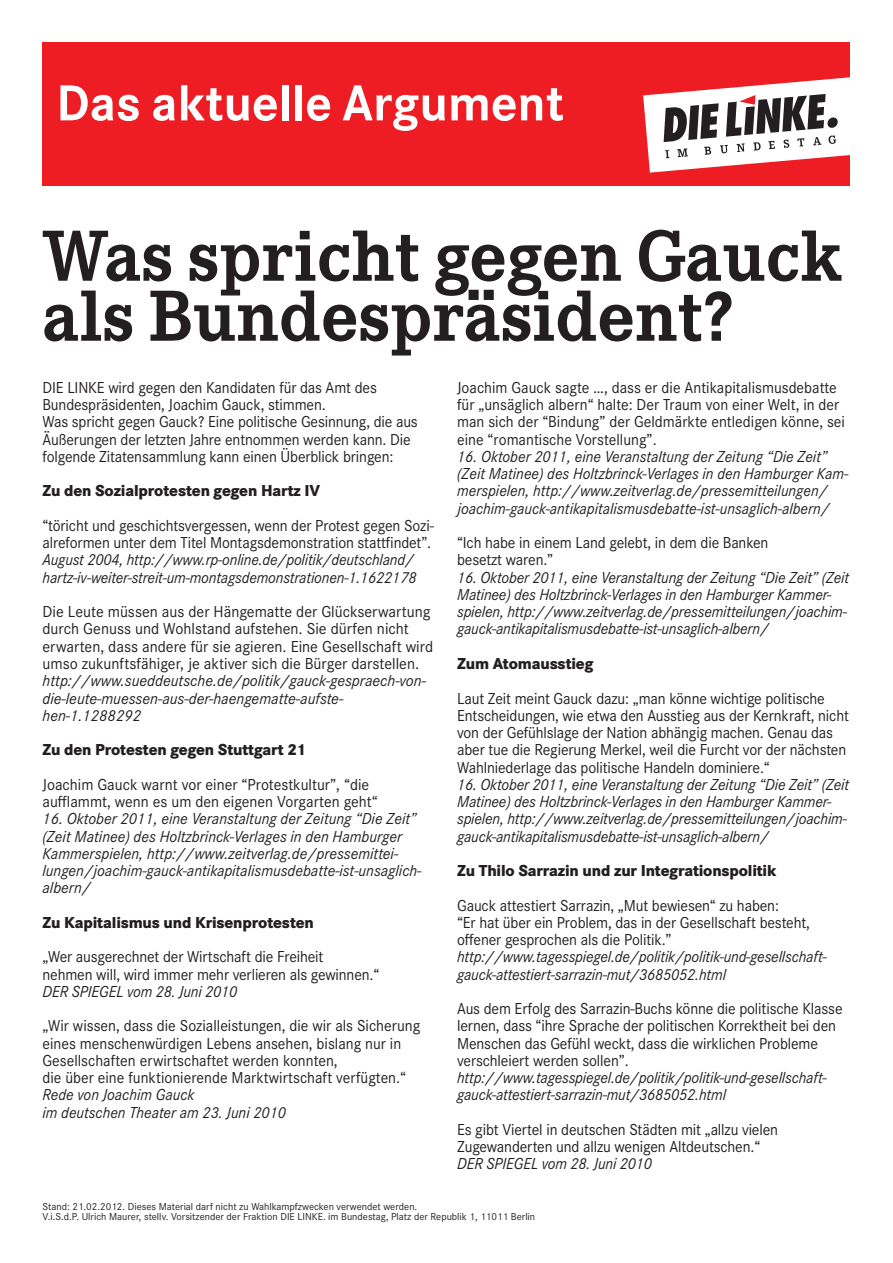
<style>
.page{position:relative;width:893px;height:1263px;background:#fff}
.page>*{position:absolute;margin:0;border:0;box-sizing:border-box;transform-origin:0 0}
.Überschrift_1__Ebene{font:700 75px/60px "Corporate E";color:#231f20}
.Überschrift_1__Ebene-2{font:700 52.5px "Corporate S";color:#fff}
.Fließtext{font:16.5px/17.2px "Corporate S";letter-spacing:-.01em;color:#231f20;scale:.95 1}
.Fließtext-2{font:italic 16.5px/17.2px "Corporate S";letter-spacing:-.01em;color:#231f20;scale:.95 1}
.Fließtext-3{font:16.5px/17.2px "Corporate S";letter-spacing:-.01em;color:#231f20}
.Fließtext-4{font:italic 16.5px/17.2px "Corporate S";letter-spacing:-.01em;color:#231f20;scale:.96 1}
.Überschrift_2__Ebene{font:800 16.5px "Corporate S";letter-spacing:-.01em;color:#231f20;scale:.95 1}
.Fließtext-5{font:16.5px/17.2px "Corporate S";letter-spacing:-.01em;color:#231f20;scale:.96 1}
.V_i_S_d_P{font:10.5px "Corporate S";color:#231f20}
.s1{font-style:normal}
.s2{font-style:italic}
</style>
<div class="page">
<div style="left:43px;top:43px;width:807px;height:143px;background:#ee1d23"></div>
<svg style="left:643px;top:77px;width:207px;height:96px"></svg>
<p class="Überschrift_1__Ebene-2" style="left:56px;top:73px;width:509px">Das aktuelle Argument</p>
<p class="Überschrift_1__Ebene" style="left:43px;top:227px;width:801px">Was spricht gegen Gauck als Bundespräsident?</p>
<p class="Fließtext" style="left:43px;top:379px;width:397px">DIE LINKE wird gegen den Kandidaten für das Amt des Bundespräsidenten, Joachim Gauck, stimmen.<br>Was spricht gegen Gauck? Eine politische Gesinnung, die aus Äußerungen der letzten Jahre entnommen werden kann. Die folgende Zitatensammlung kann einen Überblick bringen:</p>
<p class="Überschrift_2__Ebene" style="left:43px;top:481px;width:294px">Zu den Sozialprotesten gegen Hartz IV</p>
<p class="Fließtext-2" style="left:43px;top:517px;width:414px"><span class="s1">“töricht und geschichtsvergessen, wenn der Protest gegen Sozi&shy;alreformen unter dem Titel Montagsdemonstration stattfindet”.<br></span>August 2004, http://www.rp-online.de/politik/deutschland/ hartz-iv-weiter-streit-um-montagsdemonstrationen-1.1622178</p>
<p class="Fließtext-3" style="left:43px;top:603px;width:392px">Die Leute müssen aus der Hängematte der Glückserwartung durch Genuss und Wohlstand aufstehen. Sie dürfen nicht erwarten, dass andere für sie agieren. Eine Gesellschaft wird umso zukunftsfähiger, je aktiver sich die Bürger darstellen. <span class="s2">http://www.sueddeutsche.de/politik/gauck-gespraech-von&shy;die-leute-muessen-aus-der-haengematte-aufste&shy;hen-1.1288292</span></p>
<p class="Überschrift_2__Ebene" style="left:43px;top:740px;width:279px">Zu den Protesten gegen Stuttgart 21</p>
<p class="Fließtext-5" style="left:43px;top:776px;width:351px">Joachim Gauck warnt vor einer “Protestkultur”, “die aufflammt, wenn es um den eigenen Vorgarten geht“</p>
<p class="Fließtext-4" style="left:43px;top:810px;width:396px">16. Oktober 2011, eine Veranstaltung der Zeitung “Die Zeit” (Zeit Matinee) des Holtzbrinck-Verlages in den Hamburger Kammerspielen, http://www.zeitverlag.de/pressemittei&shy;lungen/joachim-gauck-antikapitalismusdebatte-ist-unsaglich&shy;albern/</p>
<p class="Überschrift_2__Ebene" style="left:43px;top:912px;width:287px">Zu Kapitalismus und Krisenprotesten</p>
<p class="Fließtext" style="left:43px;top:948px;width:356px">„Wer ausgerechnet der Wirtschaft die Freiheit<br>nehmen will, wird immer mehr verlieren als gewinnen.“<br><span class="s2">DER SPIEGEL vom 28. Juni 2010</span></p>
<p class="Fließtext" style="left:43px;top:1017px;width:399px">„Wir wissen, dass die Sozialleistungen, die wir als Sicherung eines menschenwürdigen Lebens ansehen, bislang nur in Gesellschaften erwirtschaftet werden konnten,<br>die über eine funktionierende Marktwirtschaft verfügten.“ <span class="s2">Rede von Joachim Gauck<br>im deutschen Theater am 23. Juni 2010</span></p>
<p class="Fließtext" style="left:457px;top:379px;width:410px">Joachim Gauck sagte …, dass er die Antikapitalismusdebatte für „unsäglich albern“ halte: Der Traum von einer Welt, in der man sich der “Bindung” der Geldmärkte entledigen könne, sei eine “romantische Vorstellung”.</p>
<p class="Fließtext-2" style="left:457px;top:448px;width:413px">16. Oktober 2011, eine Veranstaltung der Zeitung “Die Zeit” (Zeit Matinee) des Holtzbrinck-Verlages in den Hamburger Kam&shy;merspielen, http://www.zeitverlag.de/pressemitteilungen/ joachim-gauck-antikapitalismusdebatte-ist-unsaglich-albern/</p>
<p class="Fließtext" style="left:457px;top:534px;width:329px">“Ich habe in einem Land gelebt, in dem die Banken besetzt waren.”</p>
<p class="Fließtext-2" style="left:457px;top:569px;width:414px">16. Oktober 2011, eine Veranstaltung der Zeitung “Die Zeit” (Zeit Matinee) des Holtzbrinck-Verlages in den Hamburger Kammer&shy;spielen, http://www.zeitverlag.de/pressemitteilungen/joachim&shy;gauck-antikapitalismusdebatte-ist-unsaglich-albern/</p>
<p class="Überschrift_2__Ebene" style="left:457px;top:654px;width:145px">Zum Atomausstieg</p>
<p class="Fließtext" style="left:457px;top:689px;width:414px">Laut Zeit meint Gauck dazu: „man könne wichtige politische Entscheidungen, wie etwa den Ausstieg aus der Kernkraft, nicht von der Gefühlslage der Nation abhängig machen. Genau das aber tue die Regierung Merkel, weil die Furcht vor der nächsten Wahlniederlage das politische Handeln dominiere.“</p>
<p class="Fließtext-2" style="left:457px;top:776px;width:414px">16. Oktober 2011, eine Veranstaltung der Zeitung “Die Zeit” (Zeit Matinee) des Holtzbrinck-Verlages in den Hamburger Kammer&shy;spielen, http://www.zeitverlag.de/pressemitteilungen/joachim&shy;gauck-antikapitalismusdebatte-ist-unsaglich-albern/</p>
<p class="Überschrift_2__Ebene" style="left:457px;top:861px;width:338px">Zu Thilo Sarrazin und zur Integrationspolitik</p>
<p class="Fließtext" style="left:457px;top:896px;width:391px">Gauck attestiert Sarrazin, „Mut bewiesen“ zu haben:<br>“Er hat über ein Problem, das in der Gesellschaft besteht, offener gesprochen als die Politik.” <span class="s2">http://www.tagesspiegel.de/politik/politik-und-gesellschaft&shy;gauck-attestiert-sarrazin-mut/3685052.html</span></p>
<p class="Fließtext" style="left:457px;top:1000px;width:407px">Aus dem Erfolg des Sarrazin-Buchs könne die politische Klasse lernen, dass “ihre Sprache der politischen Korrektheit bei den Menschen das Gefühl weckt, dass die wirklichen Probleme verschleiert werden sollen”. <span class="s2">http://www.tagesspiegel.de/politik/politik-und-gesellschaft&shy;gauck-attestiert-sarrazin-mut/3685052.html</span></p>
<p class="Fließtext" style="left:457px;top:1121px;width:339px">Es gibt Viertel in deutschen Städten mit „allzu vielen<br>Zugewanderten und allzu wenigen Altdeutschen.“<br><span class="s2">DER SPIEGEL vom 28. Juni 2010</span></p>
<p class="V_i_S_d_P" style="left:43px;top:1200px;width:376px">Stand: 21.02.2012. Dieses Material darf nicht zu Wahlkampfzwecken verwendet werden.</p>
<p class="V_i_S_d_P" style="left:43px;top:1211px;width:494px">V.i.S.d.P. Ulrich Maurer, stellv. Vorsitzender der Fraktion DIE LINKE. im Bundestag, Platz der Republik 1, 11011 Berlin</p>
</div>
